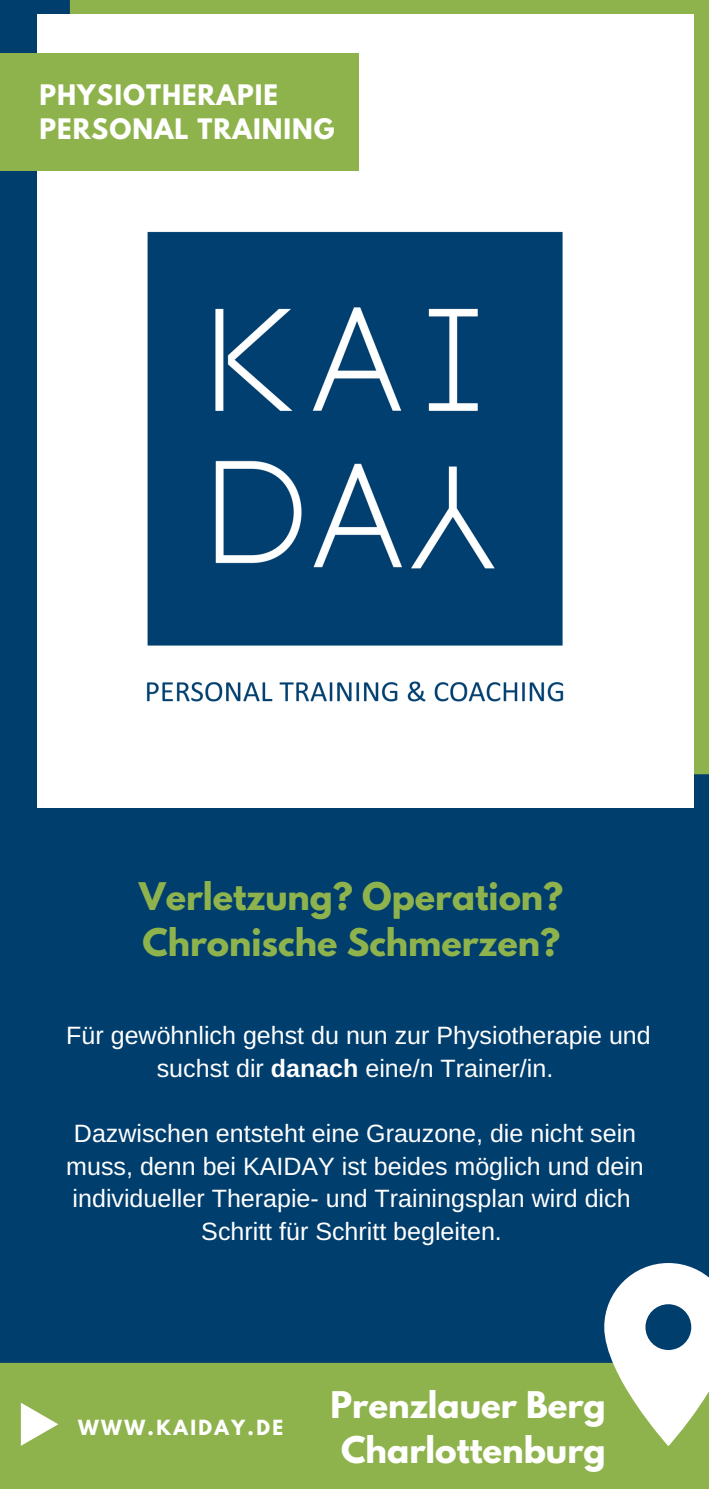
<style>
.page{position:relative;width:709px;height:1489px;background:#003e6e}
.page>*{position:absolute;margin:0;border:0;box-sizing:border-box;transform-origin:0 0}
.t1{font:700 33.75px/46.5px "League Spartan";color:#8fb34c}
.t2{font:700 32.5px/44.8px "League Spartan";color:#fff;text-align:center}
.t3{font:25px/32.8px "Arimo";color:#fff;text-align:center}
.t4{font:700 25px/34.5px "League Spartan";letter-spacing:.04em;color:#fff}
.t5{font:700 18.5px "League Spartan";letter-spacing:.13em;color:#fff}
.s1{font-weight:700}
</style>
<div class="page">
<div style="left:0;top:1363px;width:709px;height:126px;background:#8fb34c"></div>
<svg style="left:21px;top:1402px;width:37px;height:44px;background:#c6d8a4"></svg>
<div style="left:70px;top:0;width:639px;height:774px;background:#8fb34c"></div>
<div style="left:37px;top:14px;width:657px;height:793px;background:#fff"></div>
<div style="left:0;top:54px;width:359px;height:116px;background:#8fb34c"></div>
<img style="left:146px;top:231px;width:418px;height:471px">
<svg style="left:604px;top:1263px;width:105px;height:183px;background:#c2d3c5"></svg>
<p class="t4" style="left:39px;top:80px;width:297px">PHYSIOTHERAPIE<br>PERSONAL TRAINING</p>
<h1 class="t1" style="left:139px;top:877px;width:425px">Verletzung? Operation?<br>Chronische Schmerzen?</h1>
<p class="t3" style="left:66px;top:1019px;width:586px">Für gewöhnlich gehst du nun zur Physiotherapie und suchst dir <span class="s1">danach</span> eine/n Trainer/in.</p>
<p class="t3" style="left:66px;top:1117px;width:579px">Dazwischen entsteht eine Grauzone, die nicht sein muss, denn bei KAIDAY ist beides möglich und dein individueller Therapie- und Trainingsplan wird dich Schritt für Schritt begleiten.</p>
<p class="t5" style="left:78px;top:1418px;width:206px">WWW.KAIDAY.DE</p>
<h2 class="t2" style="left:330px;top:1386px;width:277px">Prenzlauer Berg<br>Charlottenburg</h2>
</div>
